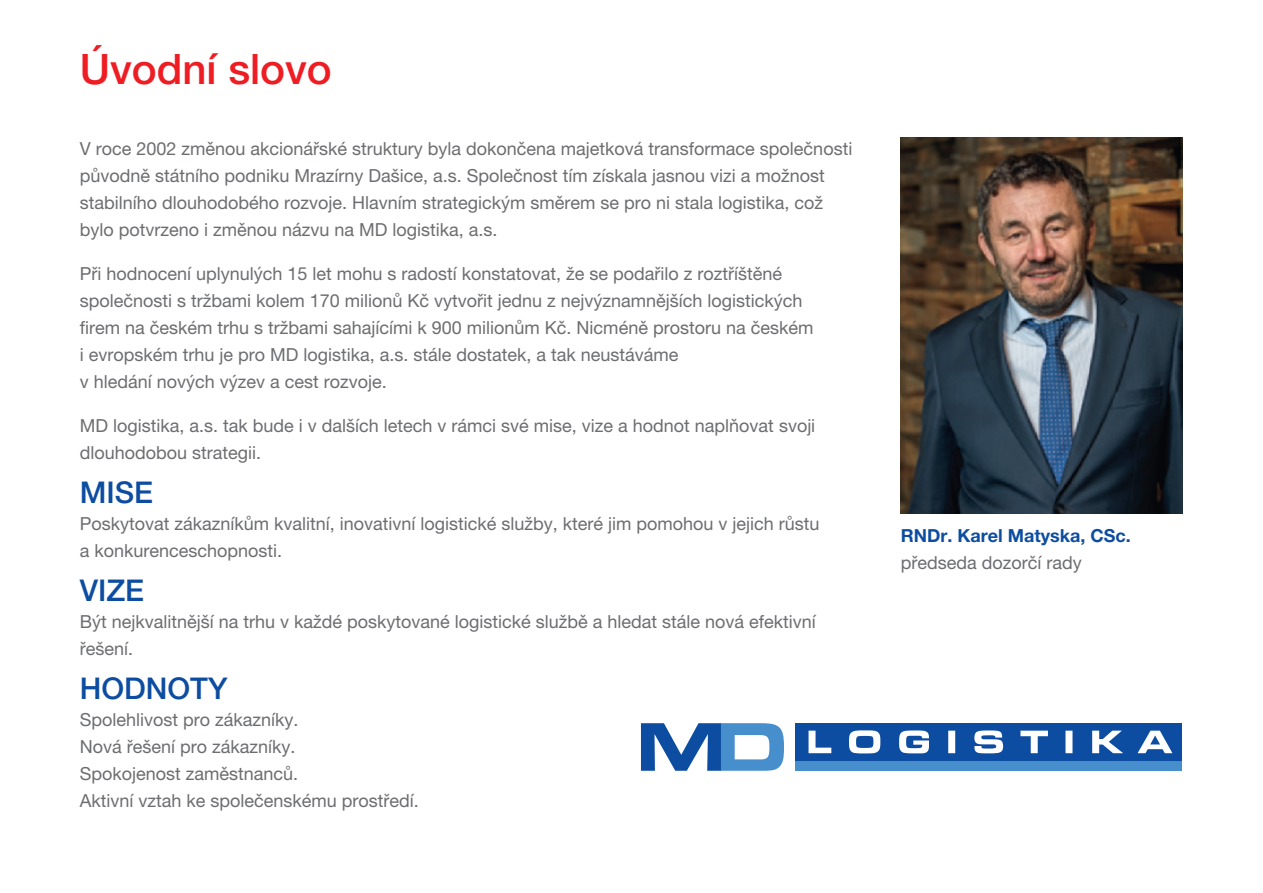
<style>
.page{position:relative;width:1263px;height:893px;background:#fff}
.page>*{position:absolute;margin:0;border:0;box-sizing:border-box;transform-origin:0 0}
.t1{font:500 42px "Helvetica Neue LT Pro";color:#ee1d23}
.t2{font:500 30px "Helvetica Neue LT Pro";color:#0d4da1}
.t3{font:18px/27px "Helvetica Neue LT Pro";color:#6c6d70}
.t4{font:700 18px "Helvetica Neue LT Pro";color:#0d4da1}
</style>
<div class="page">
<img style="left:901px;top:137px;width:281px;height:376px">
<svg style="left:641px;top:723px;width:143px;height:48px"></svg>
<div style="left:795px;top:759px;width:386px;height:12px;background:#468fcc"></div>
<div style="left:795px;top:723px;width:386px;height:37px;background:#0d4da1"></div>
<svg style="left:808px;top:730px;width:364px;height:23px"></svg>
<h1 class="t1" style="left:80px;top:44px;width:254px">Úvodní slovo</h1>
<p class="t3" style="left:80px;top:135px;width:774px">V roce 2002 změnou akcionářské struktury byla dokončena majetková transformace společnosti původně státního podniku Mrazírny Dašice, a.s. Společnost tím získala jasnou vizi a možnost stabilního dlouhodobého rozvoje. Hlavním strategickým směrem se pro ni stala logistika, což bylo potvrzeno i změnou názvu na MD logistika, a.s.</p>
<p class="t3" style="left:80px;top:260px;width:735px">Při hodnocení uplynulých 15 let mohu s radostí konstatovat, že se podařilo z roztříštěné společnosti s tržbami kolem 170 milionů Kč vytvořit jednu z nejvýznamnějších logistických firem na českém trhu s tržbami sahajícími k 900 milionům Kč. Nicméně prostoru na českém i evropském trhu je pro MD logistika, a.s. stále dostatek, a tak neustáváme<br>v hledání nových výzev a cest rozvoje.</p>
<p class="t3" style="left:80px;top:412px;width:737px">MD logistika, a.s. tak bude i v dalších letech v rámci své mise, vize a hodnot naplňovat svoji dlouhodobou strategii.</p>
<h2 class="t2" style="left:80px;top:474px;width:75px">MISE</h2>
<p class="t3" style="left:80px;top:510px;width:741px">Poskytovat zákazníkům kvalitní, inovativní logistické služby, které jim pomohou v jejich růstu a konkurenceschopnosti.</p>
<h2 class="t2" style="left:80px;top:572px;width:66px">VIZE</h2>
<p class="t3" style="left:80px;top:608px;width:738px">Být nejkvalitnější na trhu v každé poskytované logistické službě a hledat stále nová efektivní řešení.</p>
<h2 class="t2" style="left:80px;top:670px;width:149px">HODNOTY</h2>
<p class="t3" style="left:80px;top:706px;width:341px">Spolehlivost pro zákazníky.<br>Nová řešení pro zákazníky.<br>Spokojenost zaměstnanců.<br>Aktivní vztah ke společenskému prostředí.</p>
<p class="t4" style="left:901px;top:525px;width:232px">RNDr. Karel Matyska, CSc.</p>
<p class="t3" style="left:901px;top:549px;width:182px">předseda dozorčí rady</p>
</div>
